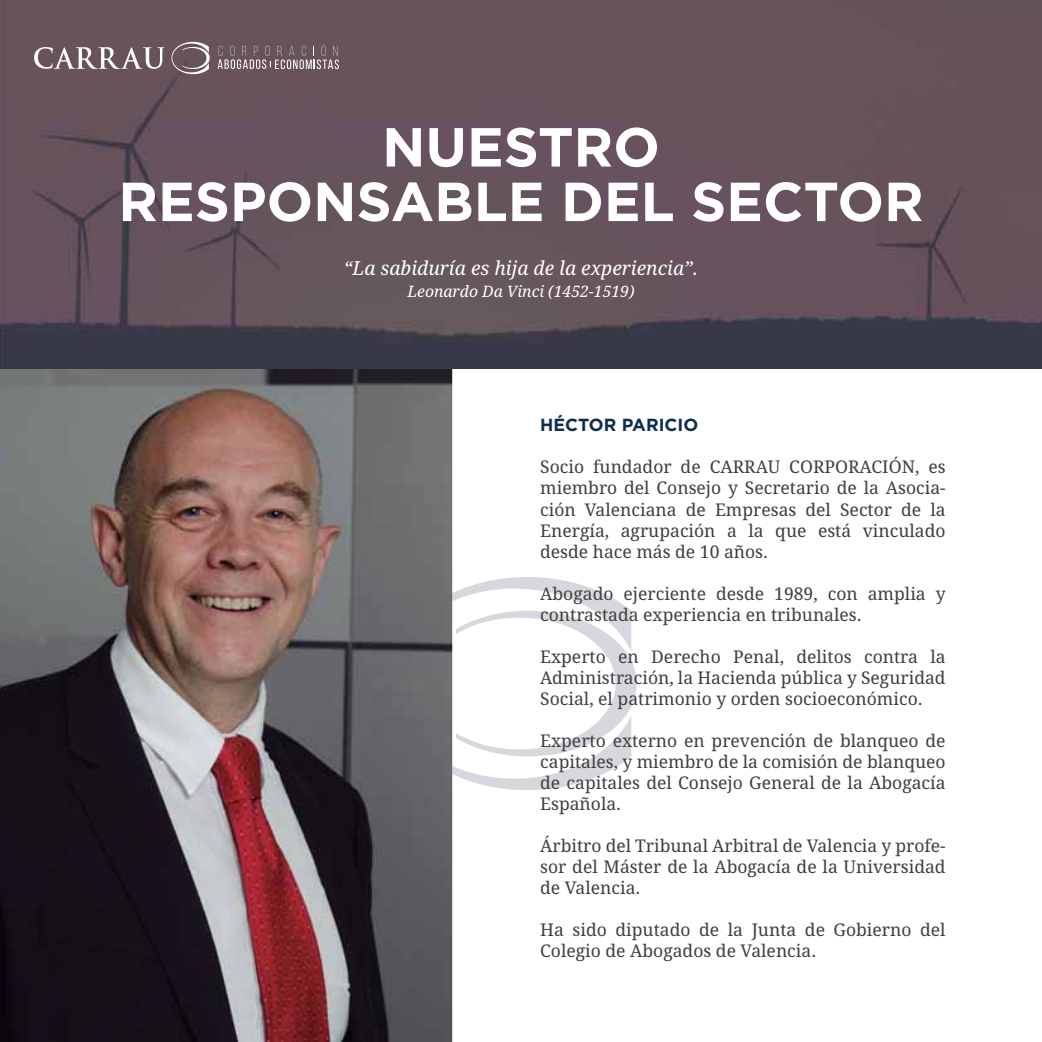
<style>
.page{position:relative;width:1042px;height:1042px;background:#fff}
.page>*{position:absolute;margin:0;border:0;box-sizing:border-box;transform-origin:0 0}
.t1{font:700 54.77px/54.6px "Gotham";color:#fff;text-align:center}
.t2{font:italic 19.25px "Droid Serif";color:#fff}
.t3{font:17.5px/21px "Droid Serif";color:#404041;text-align:justify}
.t4{font:700 17.5px "Gotham";color:#0e2e4f}
.t5{font:italic 15.75px "Droid Serif";color:#fff}
</style>
<div class="page">
<img style="left:0;top:369px;width:452px;height:673px">
<img style="left:0;top:0;width:1042px;height:369px">
<svg style="left:452px;top:577px;width:185px;height:213px"></svg>
<svg style="left:34px;top:47px;width:131px;height:22px"></svg>
<svg style="left:171px;top:42px;width:39px;height:32px"></svg>
<svg style="left:218px;top:44px;width:121px;height:25px;background:#806e74"></svg>
<h1 class="t1" style="left:118px;top:125px;width:807px">NUESTRO<br>RESPONSABLE DEL SECTOR</h1>
<p class="t2" style="left:344px;top:257px;width:356px">“La sabiduría es hija de la experiencia”.</p>
<p class="t5" style="left:407px;top:283px;width:229px">Leonardo Da Vinci (1452-1519)</p>
<p class="t4" style="left:540px;top:419px;width:160px">HÉCTOR PARICIO</p>
<p class="t3" style="left:540px;top:459px;width:407px">Socio fundador de CARRAU CORPORACIÓN, es miembro del Consejo y Secretario de la Asocia&shy;ción Valenciana de Empresas del Sector de la Energía, agrupación a la que está vinculado desde hace más de 10 años.</p>
<p class="t3" style="left:540px;top:585px;width:407px">Abogado ejerciente desde 1989, con amplia y contrastada experiencia en tribunales.</p>
<p class="t3" style="left:540px;top:648px;width:407px">Experto en Derecho Penal, delitos contra la Administración, la Hacienda pública y Seguridad Social, el patrimonio y orden socioeconómico.</p>
<p class="t3" style="left:540px;top:732px;width:407px">Experto externo en prevención de blanqueo de capitales, y miembro de la comisión de blanqueo de capitales del Consejo General de la Abogacía Española.</p>
<p class="t3" style="left:540px;top:837px;width:407px">Árbitro del Tribunal Arbitral de Valencia y profe&shy;sor del Máster de la Abogacía de la Universidad de Valencia.</p>
<p class="t3" style="left:540px;top:921px;width:407px">Ha sido diputado de la Junta de Gobierno del<br>Colegio de Abogados de Valencia.</p>
</div>
